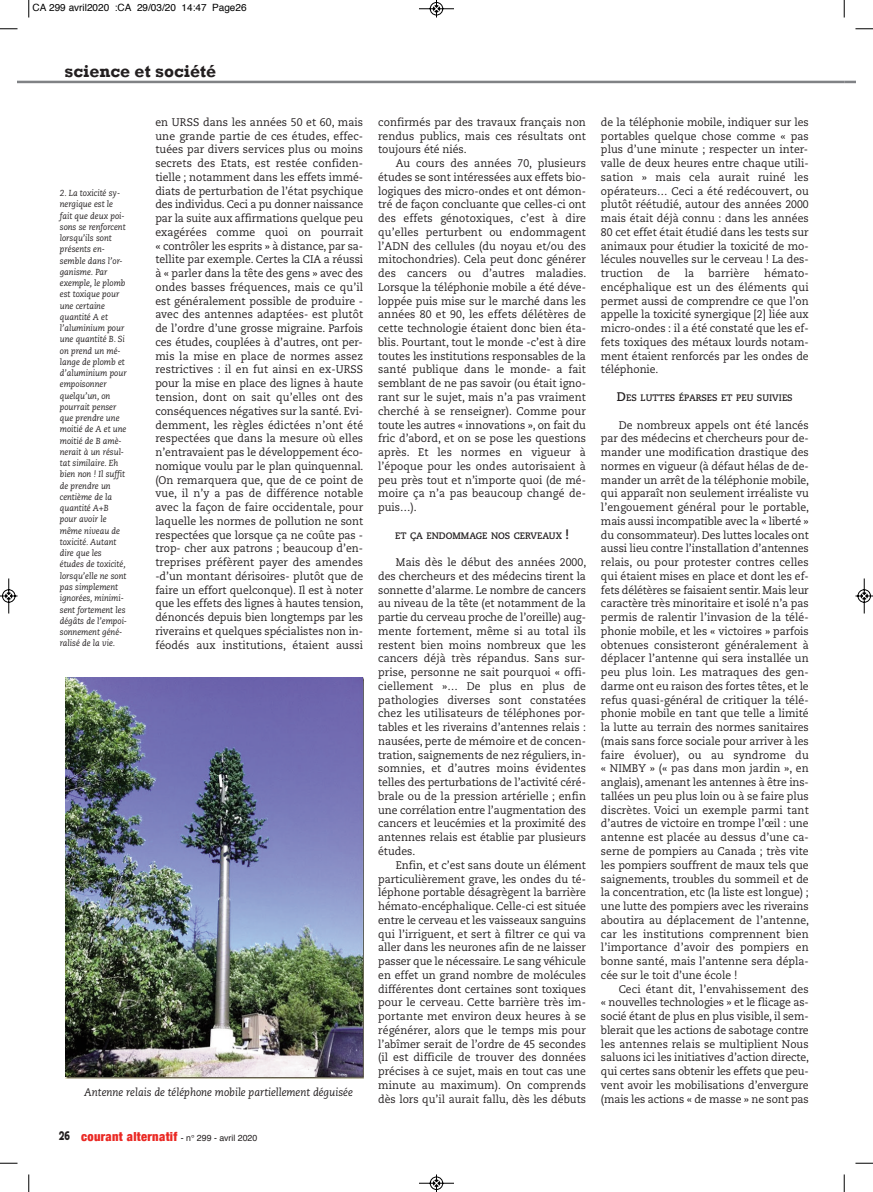
<style>
.page{position:relative;width:873px;height:1192px;background:#fff}
.page>*{position:absolute;margin:0;border:0;box-sizing:border-box;transform-origin:0 0}
.t1{font:700 17.5px "Rockwell";color:#231f20}
.t2{font:900 condensed 12.5px "Helvetica Neue";letter-spacing:.025em;color:#ea2924}
.t3{font:11px/13.8px "Caecilia";color:#231f20;text-align:justify;scale:.95 1}
.t4{font:italic 11px "Caecilia";color:#231f20;scale:.95 1}
.t5{font:10px "Helvetica";color:#000}
.t6{font:700 9.38px "Caecilia";color:#231f20;scale:.95 1}
.t7{font:italic 8.75px/11.2px "Caecilia";color:#231f20;scale:.95 1}
.s1{font-size:12.5px}
.s2{font-family:"Block BE";font-weight:400;font-stretch:normal;color:#231f20}
.s3{font-family:"Helvetica";font-weight:400;font-stretch:normal;font-size:8.75px;color:#231f20}
</style>
<div class="page">
<hr style="left:18px;top:81px;width:826px;height:2px;background:#808285">
<svg style="left:844px;top:81px;width:11px;height:2px"></svg>
<img style="left:65px;top:678px;width:298px;height:400px">
<svg style="left:28px;top:0;width:2px;height:18px"></svg>
<svg style="left:0;top:28px;width:18px;height:2px"></svg>
<svg style="left:843px;top:0;width:1px;height:18px"></svg>
<svg style="left:855px;top:28px;width:17px;height:2px"></svg>
<svg style="left:28px;top:1174px;width:2px;height:17px"></svg>
<svg style="left:0;top:1162px;width:18px;height:1px"></svg>
<svg style="left:843px;top:1174px;width:1px;height:17px"></svg>
<svg style="left:855px;top:1162px;width:17px;height:1px"></svg>
<svg style="left:419px;top:0;width:35px;height:18px"></svg>
<svg style="left:419px;top:1174px;width:35px;height:17px"></svg>
<svg style="left:0;top:578px;width:18px;height:36px"></svg>
<svg style="left:855px;top:578px;width:17px;height:36px"></svg>
<p class="t5" style="left:32px;top:4px;width:216px">CA 299 avril2020 :CA 29/03/20 14:47 Page26</p>
<h1 class="t1" style="left:64px;top:61px;width:153px">science et société</h1>
<p class="t3" style="left:155px;top:116px;width:221px">en URSS dans les années 50 et 60, mais une grande partie de ces études, effec&shy;tuées par divers services plus ou moins secrets des Etats, est restée confiden&shy;tielle ; notamment dans les effets immé&shy;diats de perturbation de l’état psychique des individus. Ceci a pu donner naissance par la suite aux affirmations quelque peu exagérées comme quoi on pourrait « contrôler les esprits » à distance, par sa&shy;tellite par exemple. Certes la CIA a réussi à « parler dans la tête des gens » avec des ondes basses fréquences, mais ce qu’il est généralement possible de produire - avec des antennes adaptées- est plutôt de l’ordre d’une grosse migraine. Parfois ces études, couplées à d’autres, ont per&shy;mis la mise en place de normes assez restrictives : il en fut ainsi en ex-URSS pour la mise en place des lignes à haute tension, dont on sait qu’elles ont des conséquences négatives sur la santé. Evi&shy;demment, les règles édictées n’ont été respectées que dans la mesure où elles n’entravaient pas le développement éco&shy;nomique voulu par le plan quinquennal. (On remarquera que, que de ce point de vue, il n’y a pas de différence notable avec la façon de faire occidentale, pour laquelle les normes de pollution ne sont respectées que lorsque ça ne coûte pas - trop- cher aux patrons ; beaucoup d’en&shy;treprises préfèrent payer des amendes -d’un montant dérisoires- plutôt que de faire un effort quelconque). Il est à noter que les effets des lignes à hautes tension, dénoncés depuis bien longtemps par les riverains et quelques spécialistes non in&shy;féodés aux institutions, étaient aussi</p>
<p class="t3" style="left:378px;top:116px;width:220px">confirmés par des travaux français non rendus publics, mais ces résultats ont toujours été niés.</p>
<p class="t3" style="left:378px;top:157px;width:221px;text-indent:18px">Au cours des années 70, plusieurs études se sont intéressées aux effets bio&shy;logiques des micro-ondes et ont démon&shy;tré de façon concluante que celles-ci ont des effets génotoxiques, c’est à dire qu’elles perturbent ou endommagent l’ADN des cellules (du noyau et/ou des mitochondries). Cela peut donc générer des cancers ou d’autres maladies.<br>Lorsque la téléphonie mobile a été déve&shy;loppée puis mise sur le marché dans les années 80 et 90, les effets délétères de cette technologie étaient donc bien éta&shy;blis. Pourtant, tout le monde -c’est à dire toutes les institutions responsables de la santé publique dans le monde- a fait semblant de ne pas savoir (ou était igno&shy;rant sur le sujet, mais n’a pas vraiment cherché à se renseigner). Comme pour toute les autres « innovations », on fait du fric d’abord, et on se pose les questions après. Et les normes en vigueur à l’époque pour les ondes autorisaient à peu près tout et n’importe quoi (de mé&shy;moire ça n’a pas beaucoup changé de&shy;puis…).</p>
<p class="t6" style="left:395px;top:531px;width:184px">ET ÇA ENDOMMAGE NOS CERVEAUX <span class="s1">!</span></p>
<p class="t3" style="left:378px;top:556px;width:221px;text-indent:18px">Mais dès le début des années 2000, des chercheurs et des médecins tirent la sonnette d’alarme. Le nombre de cancers au niveau de la tête (et notamment de la partie du cerveau proche de l’oreille) aug&shy;mente fortement, même si au total ils restent bien moins nombreux que les cancers déjà très répandus. Sans sur&shy;prise, personne ne sait pourquoi « offi&shy;ciellement »… De plus en plus de pathologies diverses sont constatées chez les utilisateurs de téléphones por&shy;tables et les riverains d’antennes relais : nausées, perte de mémoire et de concen&shy;tration, saignements de nez réguliers, in&shy;somnies, et d’autres moins évidentes telles des perturbations de l’activité céré&shy;brale ou de la pression artérielle ; enfin une corrélation entre l’augmentation des cancers et leucémies et la proximité des antennes relais est établie par plusieurs études.</p>
<p class="t3" style="left:378px;top:859px;width:220px;text-indent:18px">Enfin, et c’est sans doute un élément particulièrement grave, les ondes du té&shy;léphone portable désagrègent la barrière hémato-encéphalique. Celle-ci est située entre le cerveau et les vaisseaux sanguins qui l’irriguent, et sert à filtrer ce qui va aller dans les neurones afin de ne laisser passer que le nécessaire. Le sang véhicule en effet un grand nombre de molécules différentes dont certaines sont toxiques pour le cerveau. Cette barrière très im&shy;portante met environ deux heures à se régénérer, alors que le temps mis pour l’abîmer serait de l’ordre de 45 secondes (il est difficile de trouver des données précises à ce sujet, mais en tout cas une minute au maximum). On comprends dès lors qu’il aurait fallu, dès les débuts</p>
<p class="t7" style="left:60px;top:188px;width:72px">2. La toxicité sy&shy;nergique est le fait que deux poi&shy;sons se renforcent lorsqu’ils sont présents en&shy;semble dans l’or&shy;ganisme. Par exemple, le plomb est toxique pour une certaine quantité A et l’aluminium pour une quantité B. Si on prend un mé&shy;lange de plomb et d’aluminium pour empoisonner quelqu’un, on pourrait penser que prendre une moitié de A et une moitié de B amè&shy;nerait à un résul&shy;tat similaire. Eh bien non ! Il suffit de prendre un centième de la quantité A+B pour avoir le même niveau de toxicité. Autant dire que les études de toxicité, lorsqu’elle ne sont pas simplement ignorées, minimi&shy;sent fortement les dégâts de l’empoi&shy;sonnement géné&shy;ralisé de la vie.</p>
<p class="t4" style="left:84px;top:1087px;width:284px">Antenne relais de téléphone mobile partiellement déguisée</p>
<p class="t2" style="left:59px;top:1129px;width:199px"><span class="s2">26</span> courant alternatif <span class="s3">- n° 299 - avril 2020</span></p>
<p class="t3" style="left:601px;top:116px;width:220px">de la téléphonie mobile, indiquer sur les portables quelque chose comme « pas plus d’une minute ; respecter un inter&shy;valle de deux heures entre chaque utili&shy;sation » mais cela aurait ruiné les opérateurs… Ceci a été redécouvert, ou plutôt réétudié, autour des années 2000 mais était déjà connu : dans les années 80 cet effet était étudié dans les tests sur animaux pour étudier la toxicité de mo&shy;lécules nouvelles sur le cerveau ! La des&shy;truction</p>
<p class="t3" style="left:601px;top:267px;width:220px;text-indent:163px">hémato&shy;encéphalique est un des éléments qui permet aussi de comprendre ce que l’on appelle la toxicité synergique [2] liée aux micro-ondes : il a été constaté que les ef&shy;fets toxiques des métaux lourds notam&shy;ment étaient renforcés par les ondes de téléphonie.</p>
<p class="t6" style="left:617px;top:394px;width:186px"><span class="s1">D</span>ES LUTTES ÉPARSES ET PEU SUIVIES</p>
<p class="t3" style="left:601px;top:419px;width:221px;text-indent:18px">De nombreux appels ont été lancés par des médecins et chercheurs pour de&shy;mander une modification drastique des normes en vigueur (à défaut hélas de de&shy;mander un arrêt de la téléphonie mobile, qui apparaît non seulement irréaliste vu l’engouement général pour le portable, mais aussi incompatible avec la « liberté » du consommateur). Des luttes locales ont aussi lieu contre l’installation d’antennes relais, ou pour protester contres celles qui étaient mises en place et dont les ef&shy;fets délétères se faisaient sentir. Mais leur caractère très minoritaire et isolé n’a pas permis de ralentir l’invasion de la télé&shy;phonie mobile, et les « victoires » parfois obtenues consisteront généralement à déplacer l’antenne qui sera installée un peu plus loin. Les matraques des gen&shy;darme ont eu raison des fortes têtes, et le refus quasi-général de critiquer la télé&shy;phonie mobile en tant que telle a limité la lutte au terrain des normes sanitaires (mais sans force sociale pour arriver à les faire évoluer), ou au syndrome du « NIMBY » (« pas dans mon jardin », en anglais), amenant les antennes à être ins&shy;tallées un peu plus loin ou à se faire plus discrètes. Voici un exemple parmi tant d’autres de victoire en trompe l’œil : une antenne est placée au dessus d’une ca&shy;serne de pompiers au Canada ; très vite les pompiers souffrent de maux tels que saignements, troubles du sommeil et de la concentration, etc (la liste est longue) ; une lutte des pompiers avec les riverains aboutira au déplacement de l’antenne, car les institutions comprennent bien l’importance d’avoir des pompiers en bonne santé, mais l’antenne sera dépla&shy;cée sur le toit d’une école !</p>
<p class="t3" style="left:601px;top:982px;width:221px;text-indent:18px">Ceci étant dit, l’envahissement des « nouvelles technologies » et le flicage as&shy;socié étant de plus en plus visible, il sem&shy;blerait que les actions de sabotage contre les antennes relais se multiplient Nous saluons ici les initiatives d’action directe, qui certes sans obtenir les effets que peu&shy;vent avoir les mobilisations d’envergure (mais les actions « de masse » ne sont pas</p>
<p class="t3" style="left:657px;top:267px;width:15px">de</p>
<p class="t3" style="left:684px;top:267px;width:11px">la</p>
<p class="t3" style="left:708px;top:267px;width:45px">barrière</p>
</div>
